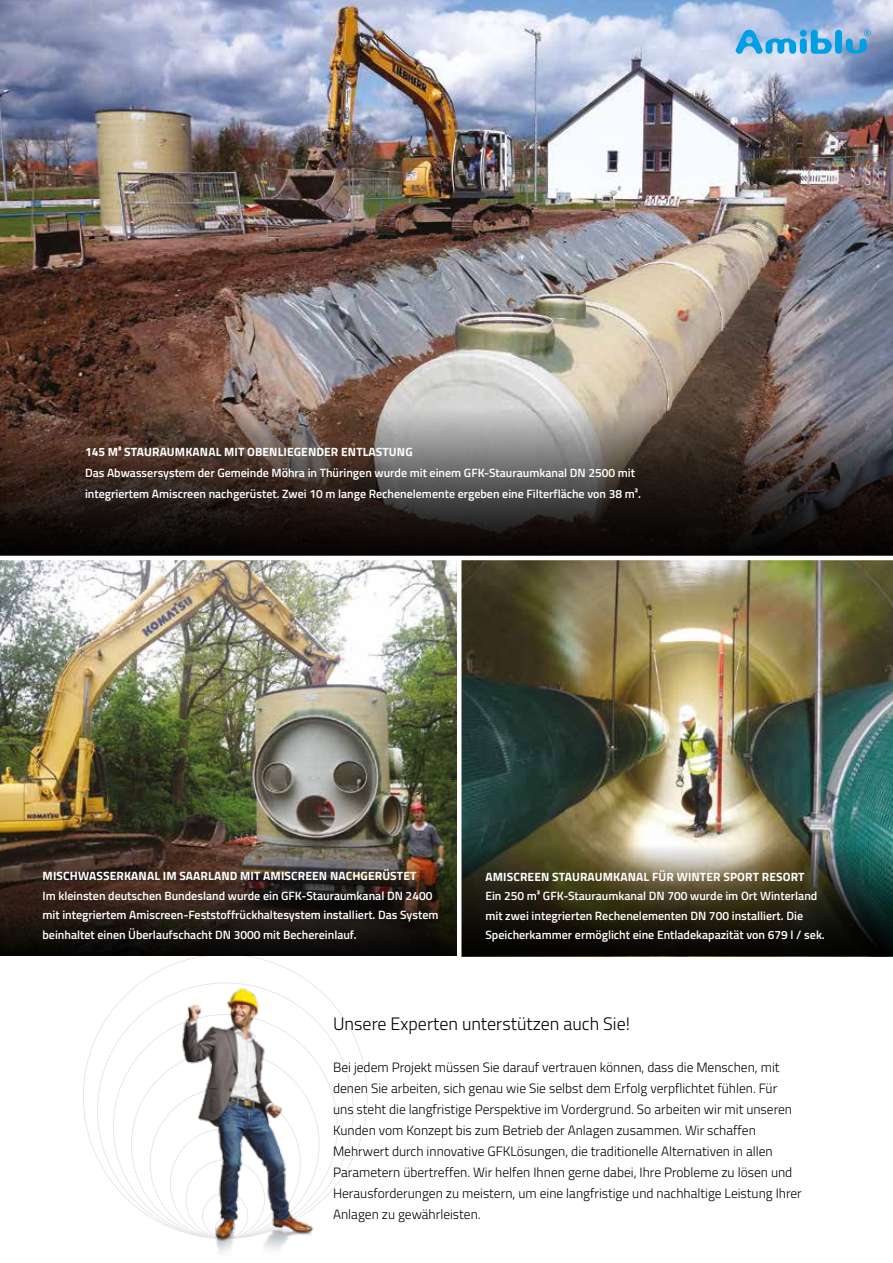
<style>
.page{position:relative;width:893px;height:1263px;background:#fff}
.page>*{position:absolute;margin:0;border:0;box-sizing:border-box;transform-origin:0 0}
.t1{font:300 18px "Titillium Web";color:#000}
.t2{font:300 13.5px/21px "Titillium Web";color:#000}
.t3{font:600 12px/19.5px "Titillium Web";color:#fff}
.t4{font:700 12px "Titillium Web";letter-spacing:.01em;color:#fff}
</style>
<div class="page">
<img style="left:0;top:560px;width:457px;height:397px">
<img style="left:461px;top:560px;width:432px;height:397px">
<img style="left:0;top:0;width:893px;height:556px">
<img style="left:140px;top:961px;width:216px;height:293px">
<svg style="left:0;top:390px;width:893px;height:165px;background:#493e3a"></svg>
<img style="left:0;top:831px;width:893px;height:125px">
<hr style="left:457px;top:558px;width:4px;height:420px;background:#fff">
<div style="left:835px;top:30px;width:7px;height:24px;background:#009fe3;border-radius:3px"></div>
<div style="left:800px;top:30px;width:7px;height:7px;background:#009fe3;border-radius:50%"></div>
<div style="left:800px;top:38px;width:7px;height:16px;background:#009fe3;border-radius:3px"></div>
<svg style="left:811px;top:30px;width:21px;height:24px"></svg>
<svg style="left:736px;top:30px;width:60px;height:24px"></svg>
<svg style="left:846px;top:30px;width:25px;height:24px"></svg>
<p class="t4" style="left:85px;top:442px;width:329px">145 M³ STAURAUMKANAL MIT OBENLIEGENDER ENTLASTUNG</p>
<p class="t3" style="left:85px;top:461px;width:558px;line-height:21px">Das Abwassersystem der Gemeinde Möhra in Thüringen wurde mit einem GFK-Stauraumkanal DN 2500 mit integriertem Amiscreen nachgerüstet. Zwei 10 m lange Rechenelemente ergeben eine Filterfläche von 38 m².</p>
<p class="t4" style="left:43px;top:867px;width:375px">MISCHWASSERKANAL IM SAARLAND MIT AMISCREEN NACHGERÜSTET</p>
<p class="t3" style="left:43px;top:885px;width:397px">Im kleinsten deutschen Bundesland wurde ein GFK-Stauraumkanal DN 2400 mit integriertem Amiscreen-Feststoffrückhaltesystem installiert. Das System beinhaltet einen Überlaufschacht DN 3000 mit Bechereinlauf.</p>
<p class="t4" style="left:485px;top:867px;width:321px">AMISCREEN STAURAUMKANAL FÜR WINTER SPORT RESORT</p>
<p class="t3" style="left:485px;top:886px;width:341px">Ein 250 m³ GFK-Stauraumkanal DN 700 wurde im Ort Winterland mit zwei integrierten Rechenelementen DN 700 installiert. Die<br>Speicherkammer ermöglicht eine Entladekapazität von 679 l / sek.</p>
<h1 class="t1" style="left:333px;top:1011px;width:298px">Unsere Experten unterstützen auch Sie!</h1>
<p class="t2" style="left:333px;top:1056px;width:470px">Bei jedem Projekt müssen Sie darauf vertrauen können, dass die Menschen, mit denen Sie arbeiten, sich genau wie Sie selbst dem Erfolg verpflichtet fühlen. Für<br>uns steht die langfristige Perspektive im Vordergrund. So arbeiten wir mit unseren Kunden vom Konzept bis zum Betrieb der Anlagen zusammen. Wir schaffen Mehrwert durch innovative GFKLösungen, die traditionelle Alternativen in allen Parametern übertreffen. Wir helfen Ihnen gerne dabei, Ihre Probleme zu lösen und Herausforderungen zu meistern, um eine langfristige und nachhaltige Leistung Ihrer Anlagen zu gewährleisten.</p>
</div>
